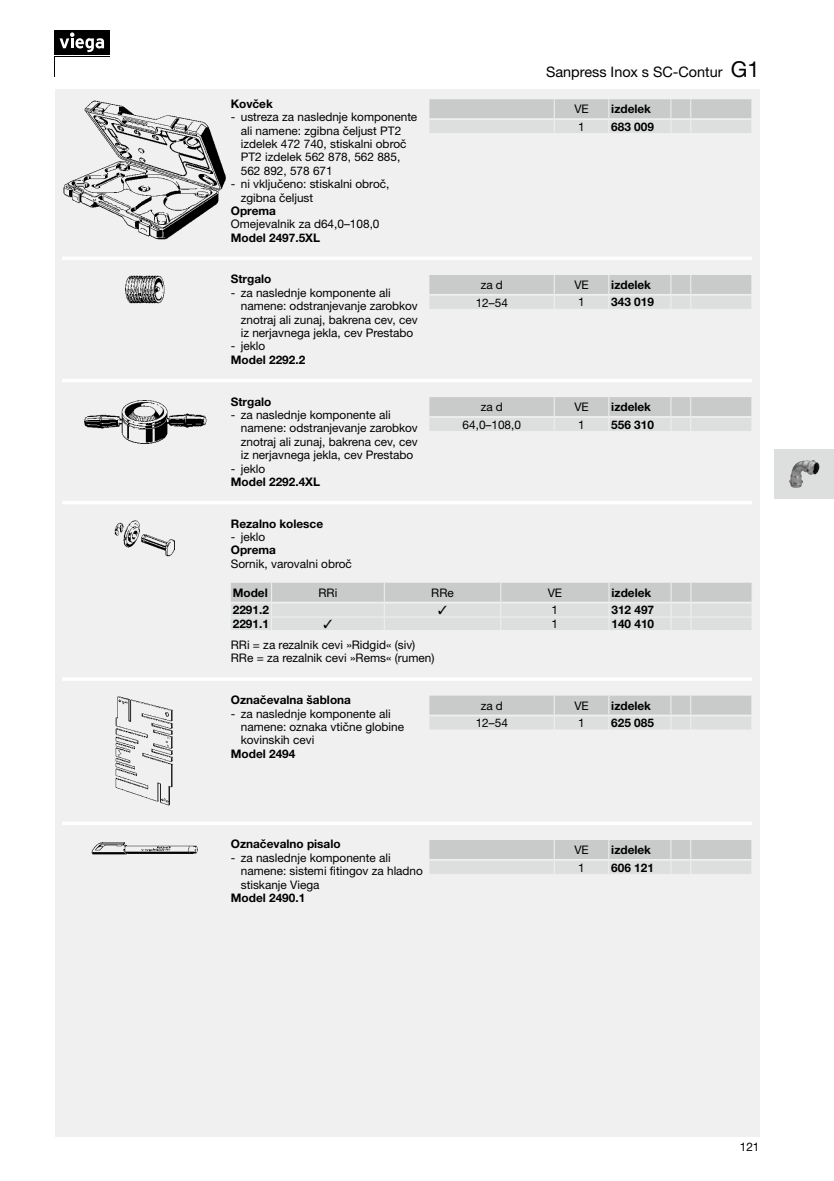
<style>
.page{position:relative;width:834px;height:1181px;background:#fff}
.page>*{position:absolute;margin:0;border:0;box-sizing:border-box;transform-origin:0 0}
.t1{font:14.35px "M Ying Hei PR Cfor Viega W4";color:#000}
.t2{font:11.9px/13.5px "M Ying Hei PR Cfor Viega W4";color:#000}
.t3{font:11.9px "M Ying Hei PR Cfor Viega W7";color:#000}
.s1{font-size:21.88px}
</style>
<div class="page">
<div style="left:55px;top:89px;width:704px;height:1047px;background:#f0f0f0"></div>
<div style="left:55px;top:30px;width:55px;height:24px;background:#000"></div>
<svg style="left:59px;top:32px;width:45px;height:20px"></svg>
<svg style="left:55px;top:56px;width:55px;height:1px"></svg>
<div style="left:774px;top:449px;width:59px;height:50px;background:#dddede"></div>
<img style="left:789px;top:460px;width:30px;height:28px">
<img style="left:63px;top:100px;width:163px;height:140px">
<svg style="left:429px;top:99px;width:323px;height:34px;background:#d3d4d4"></svg>
<img style="left:125px;top:275px;width:40px;height:29px">
<svg style="left:429px;top:275px;width:323px;height:34px;background:#d3d4d4"></svg>
<img style="left:84px;top:400px;width:123px;height:44px">
<svg style="left:429px;top:397px;width:323px;height:34px;background:#d3d4d4"></svg>
<img style="left:115px;top:520px;width:59px;height:36px">
<svg style="left:231px;top:583px;width:521px;height:47px;background:#d6d7d7"></svg>
<img style="left:115px;top:696px;width:58px;height:110px">
<svg style="left:429px;top:695px;width:323px;height:34px;background:#d3d4d4"></svg>
<img style="left:91px;top:842px;width:107px;height:13px">
<svg style="left:429px;top:840px;width:323px;height:34px;background:#d3d4d4"></svg>
<hr style="left:62px;top:257px;width:690px;height:3px;background:#fff">
<hr style="left:62px;top:379px;width:690px;height:3px;background:#fff">
<hr style="left:62px;top:501px;width:690px;height:3px;background:#fff">
<hr style="left:62px;top:677px;width:690px;height:4px;background:#fff">
<hr style="left:62px;top:821px;width:690px;height:4px;background:#fff">
<p class="t3" style="left:231px;top:96px;width:43px">Kovček</p>
<p class="t2" style="left:241px;top:110px;width:178px;text-indent:-10px">- ustreza za naslednje komponente ali namene: zgibna čeljust PT2 izdelek 472 740, stiskalni obroč<br>PT2 izdelek 562 878, 562 885,<br>562 892, 578 671</p>
<p class="t2" style="left:241px;top:177px;width:150px;text-indent:-10px">- ni vključeno: stiskalni obroč, zgibna čeljust</p>
<p class="t3" style="left:231px;top:203px;width:47px">Oprema</p>
<p class="t2" style="left:231px;top:217px;width:150px">Omejevalnik za d64,0–108,0</p>
<p class="t3" style="left:231px;top:230px;width:91px">Model 2497.5XL</p>
<p class="t3" style="left:231px;top:272px;width:42px">Strgalo</p>
<p class="t2" style="left:241px;top:286px;width:179px;text-indent:-10px">- za naslednje komponente ali namene: odstranjevanje zarobkov znotraj ali zunaj, bakrena cev, cev iz nerjavnega jekla, cev Prestabo</p>
<p class="t2" style="left:231px;top:339px;width:36px">- jeklo</p>
<p class="t3" style="left:231px;top:352px;width:76px">Model 2292.2</p>
<p class="t3" style="left:231px;top:394px;width:42px">Strgalo</p>
<p class="t2" style="left:241px;top:408px;width:179px;text-indent:-10px">- za naslednje komponente ali namene: odstranjevanje zarobkov znotraj ali zunaj, bakrena cev, cev iz nerjavnega jekla, cev Prestabo</p>
<p class="t2" style="left:231px;top:461px;width:36px">- jeklo</p>
<p class="t3" style="left:231px;top:474px;width:91px">Model 2292.4XL</p>
<p class="t1" style="left:546px;top:63px;width:215px">Sanpress Inox s SC-Contur <span class="s1">G1</span></p>
<p class="t2" style="left:574px;top:102px;width:16px">VE</p>
<p class="t3" style="left:611px;top:102px;width:41px">izdelek</p>
<p class="t2" style="left:578px;top:120px;width:8px">1</p>
<p class="t3" style="left:611px;top:119px;width:44px">683 009</p>
<p class="t2" style="left:480px;top:278px;width:24px">za d</p>
<p class="t2" style="left:574px;top:278px;width:16px">VE</p>
<p class="t3" style="left:611px;top:277px;width:41px">izdelek</p>
<p class="t2" style="left:475px;top:296px;width:34px">12–54</p>
<p class="t2" style="left:578px;top:295px;width:8px">1</p>
<p class="t3" style="left:611px;top:295px;width:44px">343 019</p>
<p class="t2" style="left:480px;top:400px;width:24px">za d</p>
<p class="t2" style="left:574px;top:400px;width:16px">VE</p>
<p class="t3" style="left:611px;top:400px;width:41px">izdelek</p>
<p class="t2" style="left:462px;top:418px;width:60px">64,0–108,0</p>
<p class="t2" style="left:578px;top:417px;width:8px">1</p>
<p class="t3" style="left:611px;top:417px;width:44px">556 310</p>
<p class="t3" style="left:231px;top:516px;width:94px">Rezalno kolesce</p>
<p class="t2" style="left:231px;top:530px;width:36px">- jeklo</p>
<p class="t3" style="left:231px;top:543px;width:47px">Oprema</p>
<p class="t2" style="left:231px;top:557px;width:122px">Sornik, varovalni obroč</p>
<p class="t3" style="left:233px;top:585px;width:36px">Model</p>
<p class="t2" style="left:318px;top:586px;width:20px">RRi</p>
<p class="t2" style="left:431px;top:586px;width:24px">RRe</p>
<p class="t2" style="left:547px;top:586px;width:16px">VE</p>
<p class="t3" style="left:611px;top:585px;width:41px">izdelek</p>
<p class="t3" style="left:233px;top:603px;width:38px">2291.2</p>
<p class="t2" style="left:438px;top:603px;width:10px">✓</p>
<p class="t2" style="left:551px;top:603px;width:8px">1</p>
<p class="t3" style="left:611px;top:602px;width:44px">312 497</p>
<p class="t3" style="left:233px;top:616px;width:38px">2291.1</p>
<p class="t2" style="left:323px;top:617px;width:10px">✓</p>
<p class="t2" style="left:551px;top:617px;width:8px">1</p>
<p class="t3" style="left:611px;top:616px;width:44px">140 410</p>
<p class="t2" style="left:231px;top:638px;width:205px">RRi = -za rezalnik cevi »Ridgid« (siv)<br>RRe = -za rezalnik cevi »Rems« (rumen)</p>
<p class="t3" style="left:231px;top:692px;width:122px">Označevalna šablona</p>
<p class="t2" style="left:241px;top:706px;width:165px;text-indent:-10px">- za naslednje komponente ali namene: oznaka vtične globine kovinskih cevi</p>
<p class="t3" style="left:231px;top:746px;width:66px">Model 2494</p>
<p class="t2" style="left:480px;top:699px;width:24px">za d</p>
<p class="t2" style="left:574px;top:699px;width:16px">VE</p>
<p class="t3" style="left:611px;top:698px;width:41px">izdelek</p>
<p class="t2" style="left:475px;top:716px;width:34px">12–54</p>
<p class="t2" style="left:578px;top:716px;width:8px">1</p>
<p class="t3" style="left:611px;top:715px;width:44px">625 085</p>
<p class="t3" style="left:231px;top:837px;width:111px">Označevalno pisalo</p>
<p class="t2" style="left:241px;top:851px;width:184px;text-indent:-10px">- za naslednje komponente ali namene: sistemi fitingov za hladno stiskanje Viega</p>
<p class="t3" style="left:231px;top:890px;width:76px">Model 2490.1</p>
<p class="t2" style="left:574px;top:843px;width:16px">VE</p>
<p class="t3" style="left:611px;top:842px;width:41px">izdelek</p>
<p class="t2" style="left:578px;top:860px;width:8px">1</p>
<p class="t3" style="left:611px;top:860px;width:44px">606 121</p>
<p class="t2" style="left:739px;top:1140px;width:21px">121</p>
</div>
